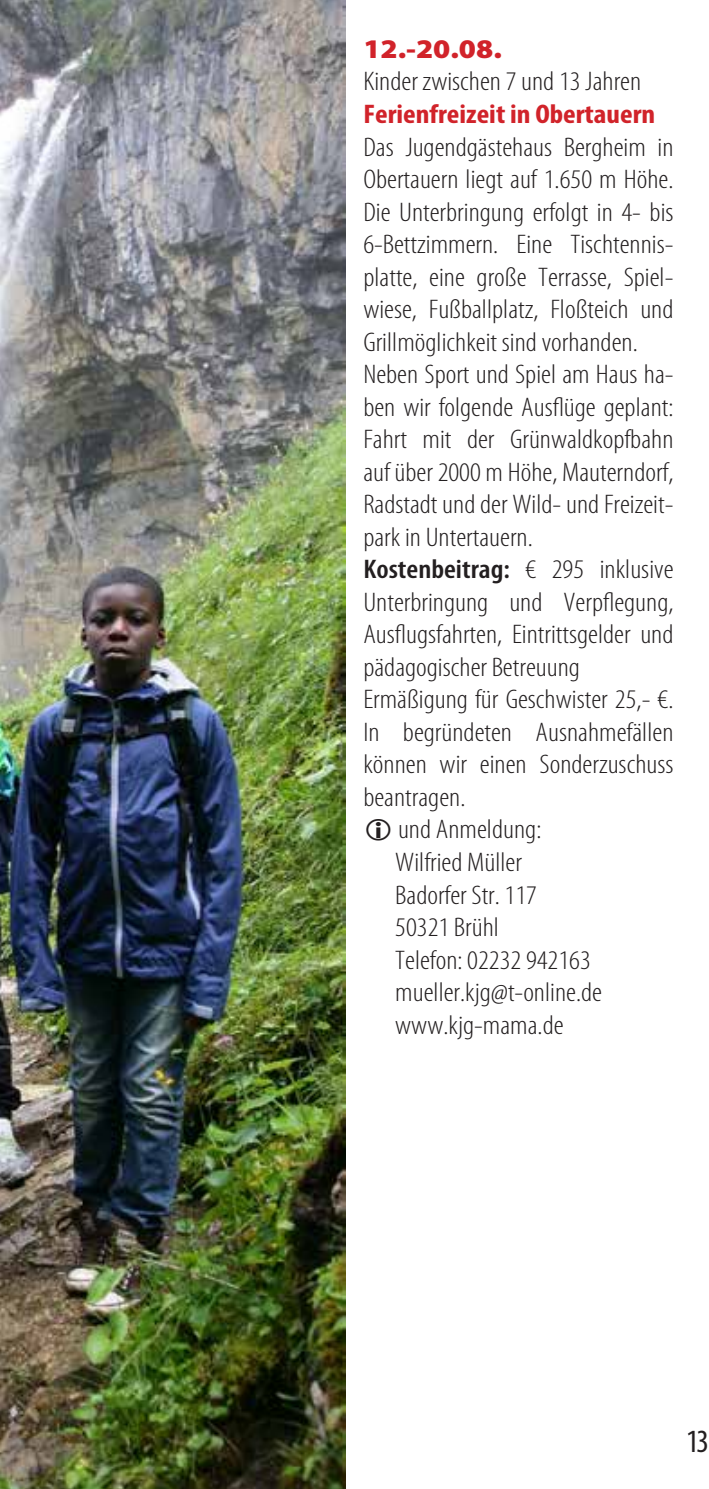
<style>
.page{position:relative;width:709px;height:1489px;background:#fff}
.page>*{position:absolute;margin:0;border:0;box-sizing:border-box;transform-origin:0 0}
.t1{font:condensed 32.5px "Myriad Pro";color:#231f20}
.t2{font:300 condensed 27px "Myriad Pro";color:#231f20;scale:1.11 1}
.t3{font:600 condensed 27px "Myriad Pro";color:#231f20;scale:1.11 1}
.t4{font:700 condensed 27px "Myriad Pro";color:#d1232a;scale:1.11 1}
.t5{font:900 27px "Myriad Pro";color:#d1232a;scale:1.11 1}
.s1{font-weight:300}
</style>
<div class="page">
<img style="left:0;top:0;width:345px;height:1488px">
<p class="t5" style="left:363px;top:33px;width:126px">12.-20.08.</p>
<p class="t2" style="left:363px;top:66px;width:252px">Kinder zwischen 7 und 13 Jahren</p>
<p class="t4" style="left:363px;top:97px;width:264px">Ferienfreizeit in Obertauern</p>
<p class="t2" style="left:363px;top:131px;width:281px">Das Jugendgästehaus Bergheim in</p>
<p class="t2" style="left:363px;top:163px;width:281px">Obertauern liegt auf 1.650 m Höhe.</p>
<p class="t2" style="left:363px;top:196px;width:281px">Die Unterbringung erfolgt in 4- bis</p>
<p class="t2" style="left:363px;top:228px;width:281px">6-Bettzimmern. Eine Tischtennis-</p>
<p class="t2" style="left:363px;top:261px;width:281px">platte, eine große Terrasse, Spiel-</p>
<p class="t2" style="left:363px;top:293px;width:281px">wiese, Fußballplatz, Floßteich und</p>
<p class="t2" style="left:363px;top:326px;width:249px">Grillmöglichkeit sind vorhanden.</p>
<p class="t2" style="left:363px;top:358px;width:281px">Neben Sport und Spiel am Haus ha-</p>
<p class="t2" style="left:363px;top:391px;width:281px">ben wir folgende Ausflüge geplant:</p>
<p class="t2" style="left:363px;top:423px;width:281px">Fahrt mit der Grünwaldkopfbahn</p>
<p class="t2" style="left:363px;top:456px;width:281px">auf über 2000 m Höhe, Mauterndorf,</p>
<p class="t2" style="left:363px;top:488px;width:281px">Radstadt und der Wild- und Freizeit-</p>
<p class="t2" style="left:363px;top:521px;width:154px">park in Untertauern.</p>
<p class="t3" style="left:363px;top:552px;width:281px">Kostenbeitrag: <span class="s1">€ 295 inklusive</span></p>
<p class="t2" style="left:363px;top:586px;width:281px">Unterbringung und Verpflegung,</p>
<p class="t2" style="left:363px;top:618px;width:281px">Ausflugsfahrten, Eintrittsgelder und</p>
<p class="t2" style="left:363px;top:651px;width:197px">pädagogischer Betreuung</p>
<p class="t2" style="left:363px;top:683px;width:281px">Ermäßigung für Geschwister 25,- €.</p>
<p class="t2" style="left:363px;top:716px;width:281px">In begründeten Ausnahmefällen</p>
<p class="t2" style="left:363px;top:748px;width:281px">können wir einen Sonderzuschuss</p>
<p class="t2" style="left:363px;top:781px;width:93px">beantragen.</p>
<p class="t2" style="left:398px;top:813px;width:131px">und Anmeldung:</p>
<p class="t2" style="left:395px;top:846px;width:116px">Wilfried Müller</p>
<p class="t2" style="left:395px;top:878px;width:129px">Badorfer Str. 117</p>
<p class="t2" style="left:395px;top:911px;width:95px">50321 Brühl</p>
<p class="t2" style="left:395px;top:943px;width:178px">Telefon: 02232 942163</p>
<p class="t2" style="left:395px;top:976px;width:188px">mueller.kjg@t-online.de</p>
<p class="t2" style="left:395px;top:1008px;width:153px">www.kjg-mama.de</p>
<p class="t1" style="left:686px;top:1421px;width:24px">13</p>
</div>
